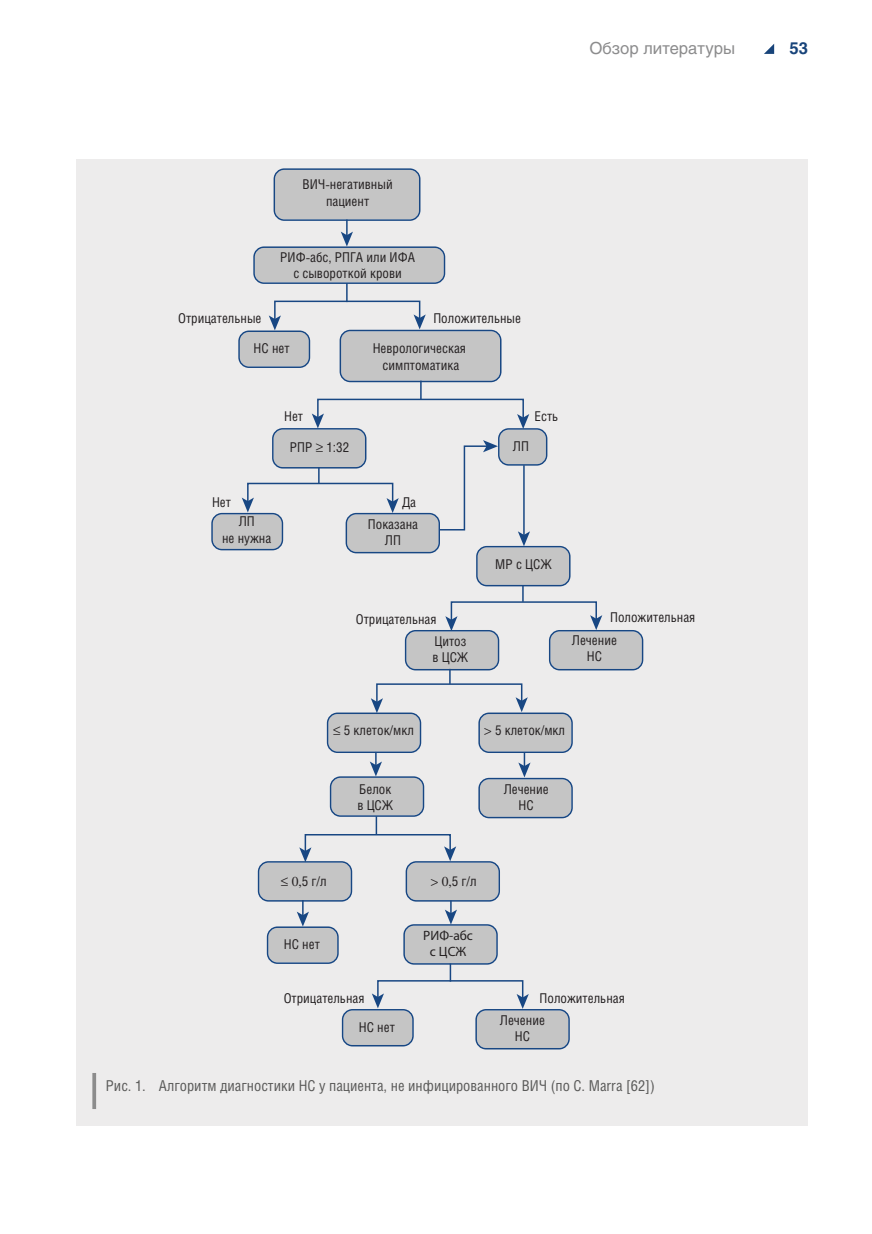
<style>
.page{position:relative;width:872px;height:1234px;background:#fff}
.page>*{position:absolute;margin:0;border:0;box-sizing:border-box;transform-origin:0 0}
.t1{font:16.5px "Helios C";color:#8c8c8d}
.t2{font:700 16.5px "Helios C";color:#18447a}
.t3{font:15px "Helios Cond C";color:#5a5a59}
.t4{font:13.5px/16.2px "Helios Cond C";color:#231f20;text-align:center}
.t5{font:13.5px/16.2px "Myriad Pro";color:#231f20;text-align:center}
</style>
<div class="page">
<svg style="left:764px;top:44px;width:10px;height:10px"></svg>
<div style="left:77px;top:160px;width:731px;height:965px;background:#edecec"></div>
<div style="left:330px;top:777px;width:93px;height:38px;background:#c5c5c5;border-radius:10px"></div>
<div style="left:330px;top:776px;width:94px;height:40px;border:2px solid #184783;border-radius:10px"></div>
<div style="left:327px;top:713px;width:93px;height:39px;background:#c5c5c5;border-radius:10px"></div>
<div style="left:327px;top:712px;width:94px;height:40px;border:2px solid #184783;border-radius:10px"></div>
<div style="left:549px;top:630px;width:93px;height:39px;background:#c5c5c5;border-radius:10px"></div>
<div style="left:549px;top:630px;width:94px;height:40px;border:2px solid #184783;border-radius:10px"></div>
<div style="left:405px;top:630px;width:93px;height:39px;background:#c5c5c5;border-radius:10px"></div>
<div style="left:405px;top:630px;width:94px;height:40px;border:2px solid #184783;border-radius:10px"></div>
<div style="left:477px;top:546px;width:93px;height:39px;background:#c5c5c5;border-radius:10px"></div>
<div style="left:476px;top:546px;width:94px;height:40px;border:2px solid #184783;border-radius:10px"></div>
<svg style="left:92px;top:1073px;width:4px;height:35px"></svg>
<div style="left:274px;top:169px;width:146px;height:51px;background:#c5c5c5;border-radius:10px"></div>
<div style="left:273px;top:168px;width:147px;height:53px;border:2px solid #184783;border-radius:10px"></div>
<div style="left:254px;top:247px;width:190px;height:36px;background:#c5c5c5;border-radius:10px"></div>
<div style="left:253px;top:246px;width:192px;height:38px;border:2px solid #184783;border-radius:10px"></div>
<div style="left:239px;top:331px;width:70px;height:36px;background:#c5c5c5;border-radius:10px"></div>
<div style="left:238px;top:330px;width:72px;height:38px;border:2px solid #184783;border-radius:10px"></div>
<div style="left:340px;top:330px;width:161px;height:51px;background:#c5c5c5;border-radius:10px"></div>
<div style="left:339px;top:330px;width:162px;height:52px;border:2px solid #184783;border-radius:10px"></div>
<div style="left:273px;top:429px;width:93px;height:38px;background:#c5c5c5;border-radius:10px"></div>
<div style="left:272px;top:428px;width:94px;height:40px;border:2px solid #184783;border-radius:10px"></div>
<div style="left:499px;top:429px;width:47px;height:36px;background:#c5c5c5;border-radius:10px"></div>
<div style="left:498px;top:428px;width:49px;height:37px;border:2px solid #184783;border-radius:10px"></div>
<div style="left:346px;top:513px;width:93px;height:39px;background:#c5c5c5;border-radius:10px"></div>
<div style="left:345px;top:513px;width:95px;height:40px;border:2px solid #184783;border-radius:10px"></div>
<div style="left:479px;top:713px;width:93px;height:39px;background:#c5c5c5;border-radius:10px"></div>
<div style="left:478px;top:712px;width:95px;height:40px;border:2px solid #184783;border-radius:10px"></div>
<div style="left:479px;top:778px;width:93px;height:39px;background:#c5c5c5;border-radius:10px"></div>
<div style="left:478px;top:777px;width:95px;height:41px;border:2px solid #184783;border-radius:10px"></div>
<div style="left:212px;top:513px;width:70px;height:36px;background:#c5c5c5;border-radius:10px"></div>
<div style="left:211px;top:513px;width:72px;height:37px;border:2px solid #184783;border-radius:10px"></div>
<div style="left:258px;top:861px;width:93px;height:39px;background:#c5c5c5;border-radius:10px"></div>
<div style="left:258px;top:861px;width:94px;height:40px;border:2px solid #184783;border-radius:10px"></div>
<div style="left:406px;top:861px;width:93px;height:39px;background:#c5c5c5;border-radius:10px"></div>
<div style="left:405px;top:861px;width:95px;height:40px;border:2px solid #184783;border-radius:10px"></div>
<div style="left:404px;top:924px;width:93px;height:39px;background:#c5c5c5;border-radius:10px"></div>
<div style="left:403px;top:924px;width:95px;height:40px;border:2px solid #184783;border-radius:10px"></div>
<div style="left:476px;top:1009px;width:93px;height:39px;background:#c5c5c5;border-radius:10px"></div>
<div style="left:475px;top:1008px;width:95px;height:41px;border:2px solid #184783;border-radius:10px"></div>
<div style="left:267px;top:927px;width:71px;height:35px;background:#c5c5c5;border-radius:10px"></div>
<div style="left:267px;top:926px;width:72px;height:37px;border:2px solid #184783;border-radius:10px"></div>
<div style="left:342px;top:1009px;width:71px;height:36px;background:#c5c5c5;border-radius:10px"></div>
<div style="left:342px;top:1008px;width:72px;height:38px;border:2px solid #184783;border-radius:10px"></div>
<svg style="left:341px;top:219px;width:12px;height:27px"></svg>
<svg style="left:269px;top:283px;width:157px;height:47px"></svg>
<svg style="left:242px;top:467px;width:157px;height:46px"></svg>
<svg style="left:312px;top:380px;width:217px;height:49px"></svg>
<svg style="left:438px;top:440px;width:60px;height:91px"></svg>
<hr style="left:523px;top:465px;width:1px;height:70px;background:#184783">
<svg style="left:518px;top:531px;width:12px;height:15px"></svg>
<svg style="left:445px;top:585px;width:157px;height:46px"></svg>
<svg style="left:371px;top:668px;width:157px;height:45px"></svg>
<svg style="left:518px;top:752px;width:12px;height:25px"></svg>
<svg style="left:370px;top:751px;width:12px;height:25px"></svg>
<svg style="left:299px;top:816px;width:157px;height:46px"></svg>
<svg style="left:445px;top:900px;width:12px;height:24px"></svg>
<svg style="left:297px;top:899px;width:12px;height:27px"></svg>
<svg style="left:372px;top:963px;width:157px;height:45px"></svg>
<p class="t1" style="left:589px;top:41px;width:147px">Обзор литературы</p>
<p class="t2" style="left:789px;top:38px;width:20px">53</p>
<p class="t4" style="left:302px;top:178px;width:92px">ВИЧ-негативный пациент</p>
<p class="t4" style="left:280px;top:251px;width:136px">РИФ-абс, РПГА или ИФА с сывороткой крови</p>
<p class="t4" style="left:178px;top:311px;width:85px">Отрицательные</p>
<p class="t4" style="left:433px;top:311px;width:89px">Положительные</p>
<p class="t4" style="left:254px;top:342px;width:37px">НС нет</p>
<p class="t4" style="left:373px;top:342px;width:95px">Неврологическая симптоматика</p>
<p class="t4" style="left:284px;top:409px;width:20px">Нет</p>
<p class="t4" style="left:534px;top:409px;width:25px">Есть</p>
<p class="t4" style="left:290px;top:441px;width:61px">РПР ≥ 1:32</p>
<p class="t4" style="left:513px;top:440px;width:18px">ЛП</p>
<p class="t4" style="left:212px;top:495px;width:20px">Нет</p>
<p class="t4" style="left:402px;top:495px;width:16px">Да</p>
<p class="t4" style="left:222px;top:515px;width:51px">ЛП<br>не нужна</p>
<p class="t4" style="left:368px;top:517px;width:52px">Показана<br>ЛП</p>
<p class="t4" style="left:495px;top:557px;width:58px">МР с ЦСЖ</p>
<p class="t4" style="left:356px;top:612px;width:82px">Отрицательная</p>
<p class="t4" style="left:610px;top:610px;width:87px">Положительная</p>
<p class="t4" style="left:432px;top:634px;width:37px;text-align:left">Цитоз в ЦСЖ</p>
<p class="t4" style="left:572px;top:633px;width:47px">Лечение<br>НС</p>
<p class="t4" style="left:333px;top:723px;width:82px">≤ 5 клеток/мкл</p>
<p class="t4" style="left:357px;top:782px;width:37px;text-align:left">Белок в ЦСЖ</p>
<p class="t4" style="left:495px;top:723px;width:72px">5 клеток/мкл</p>
<p class="t4" style="left:503px;top:782px;width:47px">Лечение<br>НС</p>
<p class="t4" style="left:281px;top:873px;width:47px">≤ 5 г/л</p>
<p class="t4" style="left:452px;top:873px;width:26px">5 г/л</p>
<p class="t4" style="left:284px;top:937px;width:37px">НС нет</p>
<p class="t5" style="left:423px;top:926px;width:51px">РИФ-абс с ЦСЖ</p>
<p class="t4" style="left:284px;top:991px;width:82px">Отрицательная</p>
<p class="t4" style="left:539px;top:991px;width:87px">Положительная</p>
<p class="t4" style="left:359px;top:1020px;width:37px">НС нет</p>
<p class="t4" style="left:500px;top:1013px;width:47px">Лечение<br>НС</p>
<p class="t3" style="left:106px;top:1079px;width:550px">Рис. 1. Алгоритм диагностики НС у пациента, не инфицированного ВИЧ (по C. Marra [62])</p>
</div>
